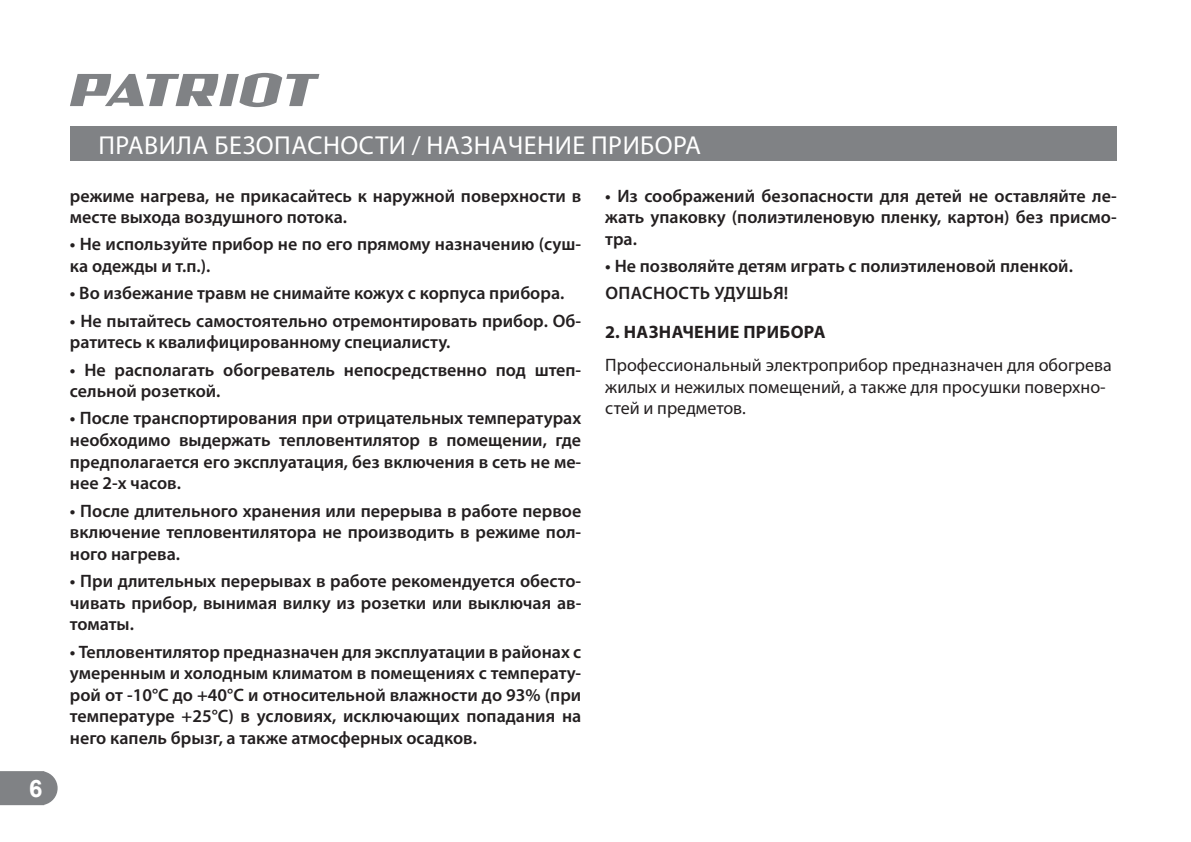
<style>
.page{position:relative;width:1191px;height:842px;background:#fff}
.page>*{position:absolute;margin:0;border:0;box-sizing:border-box;transform-origin:0 0}
.t1{font:26px "Myriad Pro";letter-spacing:.02em;color:#fff}
.t2{font:700 24px "Arial";color:#fff}
.t3{font:600 18px/21.6px "Myriad Pro";color:#231f20}
.t4{font:18px/21.6px "Myriad Pro";color:#231f20}
.t5{font:700 18px "Myriad Pro";letter-spacing:.02em;color:#231f20}
</style>
<div class="page">
<svg style="left:0;top:771px;width:58px;height:34px;background:#898b8d"></svg>
<div style="left:70px;top:127px;width:1046px;height:34px;background:#808285"></div>
<svg style="left:70px;top:73px;width:249px;height:34px"></svg>
<h2 class="t2" style="left:29px;top:774px;width:15px">6</h2>
<h1 class="t1" style="left:98px;top:132px;width:604px">ПРАВИЛА БЕЗОПАСНОСТИ / НАЗНАЧЕНИЕ ПРИБОРА</h1>
<p class="t3" style="left:70px;top:186px;width:513px">режиме нагрева, не прикасайтесь к наружной поверхности в месте выхода воздушного потока.</p>
<p class="t3" style="left:70px;top:235px;width:513px">• Не используйте прибор не по его прямому назначению (суш&shy;ка одежды и т.п.).</p>
<p class="t3" style="left:70px;top:284px;width:496px">• Во избежание травм не снимайте кожух с корпуса прибора.</p>
<p class="t3" style="left:70px;top:311px;width:513px">• Не пытайтесь самостоятельно отремонтировать прибор. Об&shy;ратитесь к квалифицированному специалисту.</p>
<p class="t3" style="left:70px;top:360px;width:513px">• Не располагать обогреватель непосредственно под штеп&shy;сельной розеткой.</p>
<p class="t3" style="left:70px;top:409px;width:513px;text-align:justify">• После транспортирования при отрицательных температурах необходимо выдержать тепловентилятор в помещении, где предполагается его эксплуатация, без включения в сеть не ме&shy;нее 2-х часов.</p>
<p class="t3" style="left:70px;top:501px;width:513px;text-align:justify">• После длительного хранения или перерыва в работе первое включение тепловентилятора не производить в режиме пол&shy;ного нагрева.</p>
<p class="t3" style="left:70px;top:572px;width:513px;text-align:justify">• При длительных перерывах в работе рекомендуется обесто&shy;чивать прибор, вынимая вилку из розетки или выключая ав&shy;томаты.</p>
<p class="t3" style="left:70px;top:642px;width:513px;text-align:justify">• Тепловентилятор предназначен для эксплуатации в районах с умеренным и холодным климатом в помещениях с температу&shy;рой от -10°С до +40°С и относительной влажности до 93% (при температуре +25°С) в условиях, исключающих попадания на него капель брызг, а также атмосферных осадков.</p>
<p class="t3" style="left:605px;top:186px;width:513px;text-align:justify">• Из соображений безопасности для детей не оставляйте ле&shy;жать упаковку (полиэтиленовую пленку, картон) без присмо&shy;тра.</p>
<p class="t3" style="left:605px;top:254px;width:469px;line-height:27.2px">• Не позволяйте детям играть с полиэтиленовой пленкой.<br>ОПАСНОСТЬ УДУШЬЯ!</p>
<p class="t5" style="left:605px;top:323px;width:222px">2. НАЗНАЧЕНИЕ ПРИБОРА</p>
<p class="t4" style="left:605px;top:355px;width:508px">Профессиональный электроприбор предназначен для обогрева жилых и нежилых помещений, а также для просушки поверхно&shy;стей и предметов.</p>
</div>
